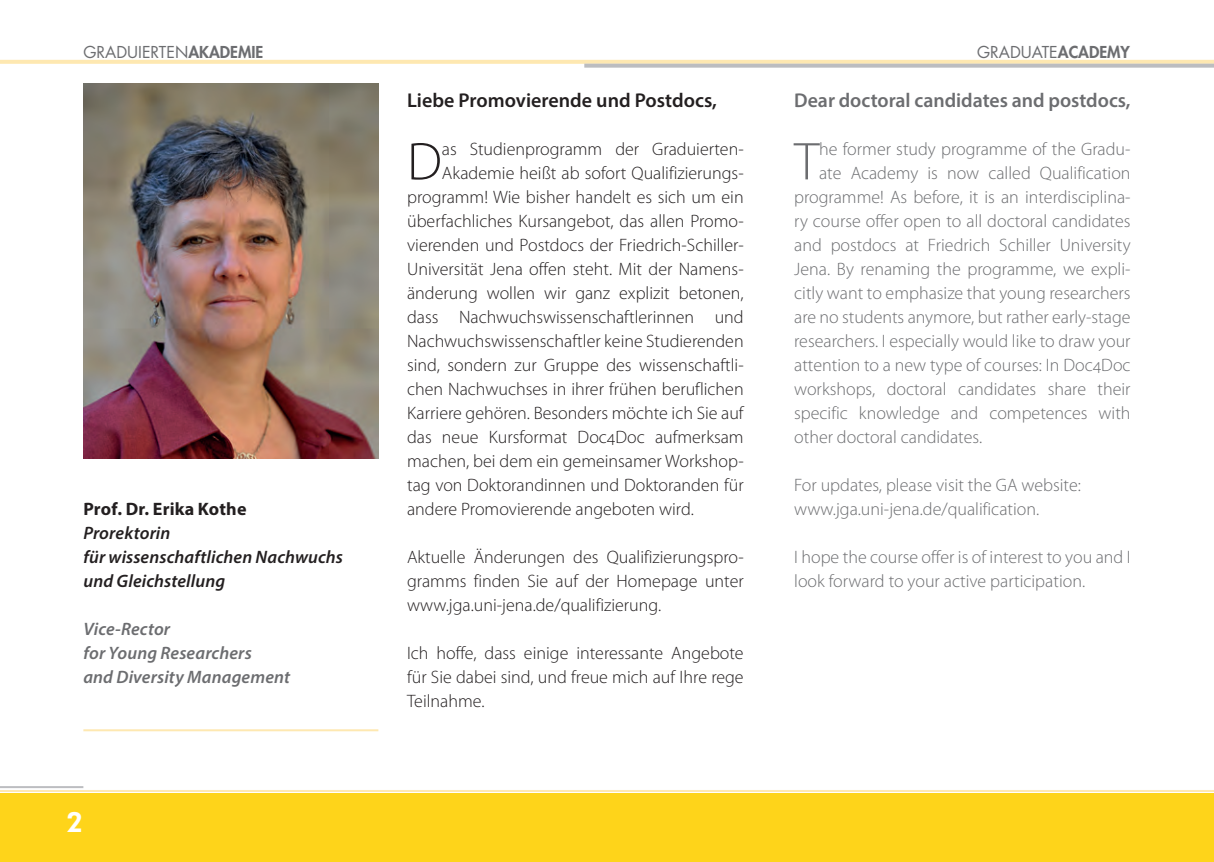
<style>
.page{position:relative;width:1214px;height:862px;background:#fff}
.page>*{position:absolute;margin:0;border:0;box-sizing:border-box;transform-origin:0 0}
.t1{font:300 53.6px "Myriad Pro";color:#231f20}
.t2{font:300 53.6px "Myriad Pro";color:#6c6d70}
.t3{font:800 28px "Futura BT";color:#fff}
.t4{font:600 20px "Myriad Pro";color:#6c6d70}
.t5{font:600 20px "Myriad Pro";color:#231f20}
.t6{font:300 18px/24px "Myriad Pro";color:#231f20;text-align:justify}
.t7{font:300 18px/24px "Myriad Pro";color:#6c6d70}
.t8{font:italic 600 18px/24px "Myriad Pro";letter-spacing:.005em;color:#231f20}
.t9{font:italic 600 18px/24px "Myriad Pro";letter-spacing:.01em;color:#6c6d70}
.t10{font:700 18px "Myriad Pro";letter-spacing:.01em;color:#231f20}
.t11{font:16px "Futura Std";color:#6c6d70}
.s1{font-weight:800}
</style>
<div class="page">
<div style="left:0;top:794px;width:1213px;height:68px;background:#fed41a"></div>
<svg style="left:0;top:60px;width:1213px;height:4px;background:#fae6b4"></svg>
<svg style="left:584px;top:64px;width:629px;height:4px;background:#c1c2c5"></svg>
<hr style="left:0;top:790px;width:1213px;height:2px;background:#fee8b1">
<hr style="left:0;top:786px;width:83px;height:2px;background:#bcbdc0">
<img style="left:83px;top:83px;width:295px;height:376px">
<hr style="left:83px;top:729px;width:295px;height:2px;background:#fee8b1">
<p class="t11" style="left:83px;top:42px;width:181px">GRADUIERTEN<span class="s1">AKADEMIE</span></p>
<p class="t11" style="left:976px;top:42px;width:154px">GRADUATE<span class="s1">ACADEMY</span></p>
<p class="t5" style="left:407px;top:88px;width:311px">Liebe Promovierende und Postdocs,</p>
<h1 class="t1" style="left:407px;top:129px;width:36px">D</h1>
<p class="t6" style="left:442px;top:137px;width:303px">as Studienprogramm der Graduierten-</p>
<p class="t4" style="left:794px;top:88px;width:338px">Dear doctoral candidates and postdocs,</p>
<h1 class="t2" style="left:794px;top:129px;width:26px">T</h1>
<p class="t7" style="left:819px;top:137px;width:313px">he former study programme of the Gradu-</p>
<p class="t6" style="left:442px;top:161px;width:303px">Akademie heißt ab sofort Qualifizierungs-</p>
<p class="t6" style="left:407px;top:185px;width:338px">programm! Wie bisher handelt es sich um ein</p>
<p class="t6" style="left:407px;top:209px;width:338px">überfachliches Kursangebot, das allen Promo-</p>
<p class="t6" style="left:407px;top:233px;width:338px">vierenden und Postdocs der Friedrich-Schiller-</p>
<p class="t6" style="left:407px;top:257px;width:338px">Universität Jena offen steht. Mit der Namens-</p>
<p class="t6" style="left:407px;top:281px;width:338px">änderung wollen wir ganz explizit betonen,</p>
<p class="t6" style="left:407px;top:305px;width:338px">dass Nachwuchswissenschaftlerinnen und</p>
<p class="t6" style="left:407px;top:329px;width:338px">Nachwuchswissenschaftler keine Studierenden</p>
<p class="t6" style="left:407px;top:353px;width:338px">sind, sondern zur Gruppe des wissenschaftli-</p>
<p class="t6" style="left:407px;top:377px;width:338px">chen Nachwuchses in ihrer frühen beruflichen</p>
<p class="t6" style="left:407px;top:401px;width:338px">Karriere gehören. Besonders möchte ich Sie auf</p>
<p class="t6" style="left:407px;top:425px;width:338px">das neue Kursformat Doc4Doc aufmerksam</p>
<p class="t6" style="left:407px;top:449px;width:338px">machen, bei dem ein gemeinsamer Workshop-</p>
<p class="t6" style="left:407px;top:473px;width:338px">tag von Doktorandinnen und Doktoranden für</p>
<p class="t6" style="left:407px;top:497px;width:288px">andere Promovierende angeboten wird.</p>
<p class="t6" style="left:407px;top:545px;width:338px">Aktuelle Änderungen des Qualifizierungspro&shy;gramms finden Sie auf der Homepage unter www.jga.uni-jena.de/qualifizierung.</p>
<p class="t6" style="left:407px;top:641px;width:338px">Ich hoffe, dass einige interessante Angebote für Sie dabei sind, und freue mich auf Ihre rege Teilnahme.</p>
<p class="t7" style="left:819px;top:161px;width:313px">ate Academy is now called Qualification</p>
<p class="t7" style="left:794px;top:185px;width:338px">programme! As before, it is an interdisciplina-</p>
<p class="t7" style="left:794px;top:209px;width:338px">ry course offer open to all doctoral candidates</p>
<p class="t7" style="left:794px;top:233px;width:338px">and postdocs at Friedrich Schiller University</p>
<p class="t7" style="left:794px;top:257px;width:338px">Jena. By renaming the programme, we expli-</p>
<p class="t7" style="left:794px;top:281px;width:338px">citly want to emphasize that young researchers</p>
<p class="t7" style="left:794px;top:305px;width:338px">are no students anymore, but rather early-stage</p>
<p class="t7" style="left:794px;top:329px;width:338px">researchers. I especially would like to draw your</p>
<p class="t7" style="left:794px;top:353px;width:338px">attention to a new type of courses: In Doc4Doc</p>
<p class="t7" style="left:794px;top:377px;width:338px">workshops, doctoral candidates share their</p>
<p class="t7" style="left:794px;top:401px;width:338px">specific knowledge and competences with</p>
<p class="t7" style="left:794px;top:425px;width:189px">other doctoral candidates.</p>
<p class="t7" style="left:794px;top:473px;width:288px">For updates, please visit the GA website: www.jga.uni-jena.de/qualification.</p>
<p class="t7" style="left:794px;top:545px;width:338px">I hope the course offer is of interest to you and I look forward to your active participation.</p>
<p class="t10" style="left:83px;top:497px;width:165px">Prof. Dr. Erika Kothe</p>
<p class="t8" style="left:83px;top:521px;width:261px">Prorektorin<br>für wissenschaftlichen Nachwuchs und Gleichstellung</p>
<p class="t9" style="left:83px;top:617px;width:208px">Vice-Rector<br>for Young Researchers<br>and Diversity Management</p>
<h2 class="t3" style="left:66px;top:805px;width:19px">2</h2>
</div>
